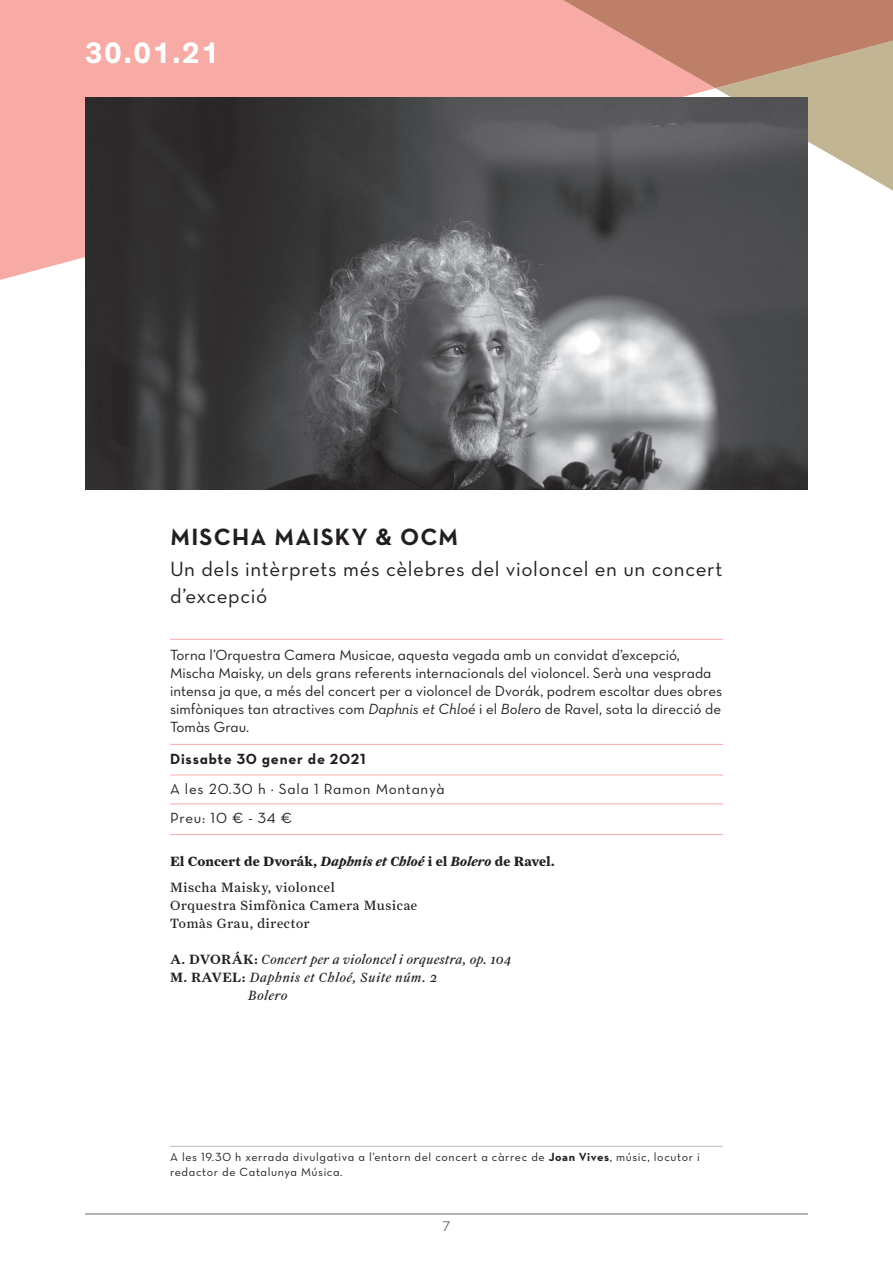
<style>
.page{position:relative;width:893px;height:1263px;background:#fff}
.page>*{position:absolute;margin:0;border:0;box-sizing:border-box;transform-origin:0 0}
.t1{font:700 30px "Theinhardt";color:#fff}
.t2{font:24px "Neutra Text Bold Alt";letter-spacing:.05em;color:#231f20}
.t3{font:21px/27px "Neutra Text Book Alt";letter-spacing:.03em;color:#231f20}
.t4{font:15px/18px "Neutra Text Book Alt";color:#231f20}
.t5{font:15px/29.5px "Neutra Text Book Alt";letter-spacing:.05em;color:#231f20}
.t6{font:15px "Neutra Text Bold Alt";letter-spacing:.05em;color:#231f20}
.t7{font:14.25px "Neutra Text Book Alt";color:#69696c}
.t8{font:13.5px/18px "Farnham Text Regular LF";letter-spacing:.05em;color:#231f20}
.t9{font:italic 13.5px "Farnham Text";letter-spacing:.03em;color:#231f20}
.t10{font:700 13.5px "Farnham Text";letter-spacing:.01em;color:#231f20}
.t11{font:italic 13.5px "Farnham Text";letter-spacing:.05em;color:#231f20}
.t12{font:12px/15px "Neutra Text Book Alt";letter-spacing:.05em;color:#231f20}
.s1{font-family:"Neutra Text Book Italic Alt"}
.s2{font-style:italic}
.s3{font-family:"Farnham Text Semi SC";font-style:normal}
.s4{font-family:"Neutra Text";font-weight:700}
</style>
<div class="page">
<div style="left:0;top:0;width:563px;height:280px;background:#f8aaa5"></div>
<svg style="left:563px;top:0;width:330px;height:191px;background:#cd9d89"></svg>
<img style="left:85px;top:98px;width:722px;height:391px">
<hr style="left:170px;top:744px;width:553px;height:1px;background:#f8aaa5">
<hr style="left:170px;top:639px;width:553px;height:1px;background:#f8aaa5">
<hr style="left:170px;top:775px;width:553px;height:1px;background:#f8aaa5">
<hr style="left:170px;top:804px;width:553px;height:1px;background:#f8aaa5">
<hr style="left:170px;top:834px;width:553px;height:1px;background:#f8aaa5">
<hr style="left:170px;top:1146px;width:553px;height:1px;background:#bcbdc0">
<hr style="left:85px;top:1214px;width:723px;height:1px;background:#69696c">
<h1 class="t1" style="left:85px;top:34px;width:136px">30.01.21</h1>
<h2 class="t2" style="left:170px;top:522px;width:290px">MISCHA MAISKY &amp; OCM</h2>
<h3 class="t3" style="left:170px;top:555px;width:554px">Un dels intèrprets més cèlebres del violoncel en un concert d’excepció</h3>
<p class="t4" style="left:170px;top:646px;width:554px">Torna l’Orquestra Camera Musicae, aquesta vegada amb un convidat d’excepció, Mischa Maisky, un dels grans referents internacionals del violoncel. Serà una vesprada intensa ja que, a més del concert per a violoncel de Dvorák, podrem escoltar dues obres simfòniques tan atractives com <span class="s1">Daphnis et Chloé</span> i el <span class="s1">Bolero</span> de Ravel, sota la direcció de Tomàs Grau.</p>
<p class="t6" style="left:170px;top:750px;width:197px">Dissabte 30 gener de 2021</p>
<p class="t5" style="left:170px;top:774px;width:276px">A les 20.30 h · Sala 1 Ramon Montanyà<br>Preu: 10 € - 34 €</p>
<p class="t10" style="left:170px;top:853px;width:386px">El Concert de Dvorák, <span class="s2">Daphnis et Chloé</span> i el <span class="s2">Bolero</span> de Ravel.</p>
<p class="t8" style="left:170px;top:878px;width:249px">Mischa Maisky, violoncel<br>Orquestra Simfònica Camera Musicae<br>Tomàs Grau, director</p>
<p class="t9" style="left:170px;top:952px;width:343px"><span class="s3">A. DVORÁK:</span> Concert per a violoncel i orquestra, op. 104</p>
<p class="t11" style="left:170px;top:970px;width:269px"><span class="s3">M. RAVEL:</span> Daphnis et Chloé, Suite núm. 2</p>
<p class="t9" style="left:248px;top:988px;width:41px">Bolero</p>
<p class="t12" style="left:170px;top:1149px;width:531px">A les 19.30 h xerrada divulgativa a l’entorn del concert a càrrec de <span class="s4">Joan Vives</span>, músic, locutor i redactor de Catalunya Música.</p>
<p class="t7" style="left:443px;top:1217px;width:9px">7</p>
</div>
